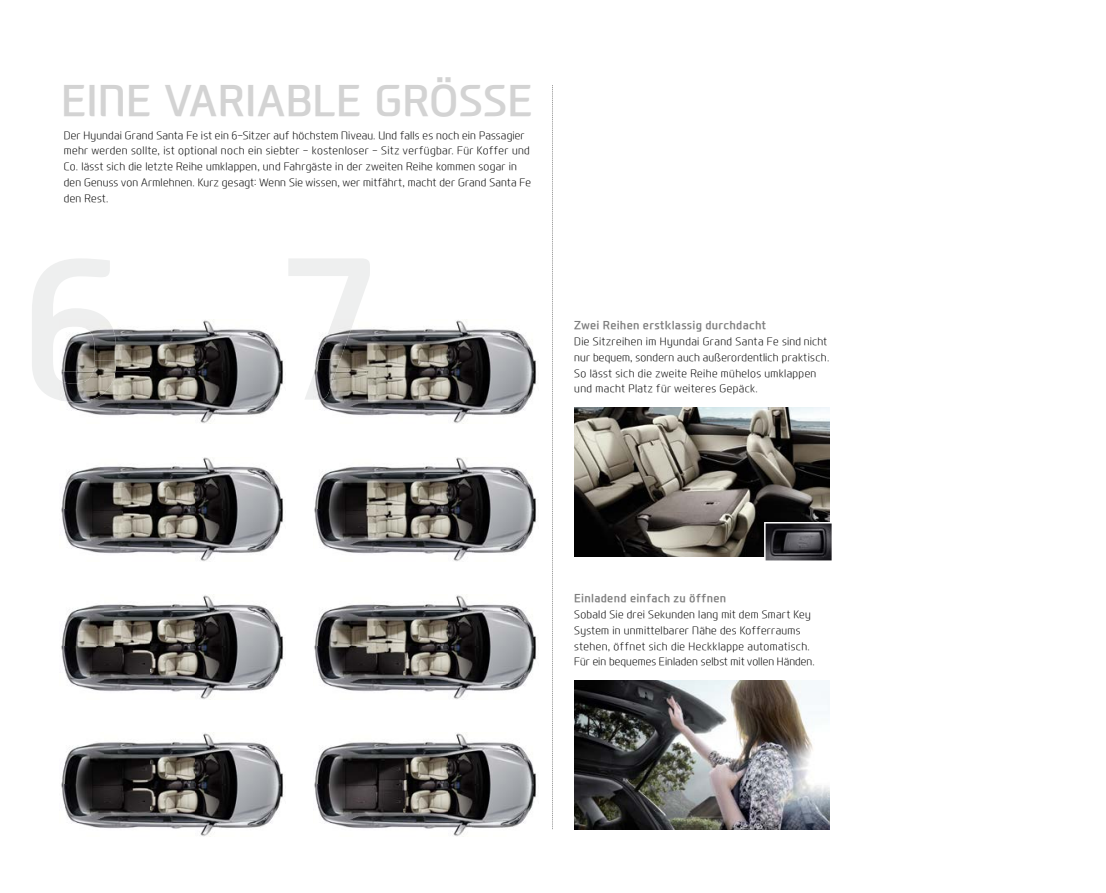
<style>
.page{position:relative;width:1106px;height:893px;background:#fff}
.page>*{position:absolute;margin:0;border:0;box-sizing:border-box;transform-origin:0 0}
.t1{font:700 42px "Modern H";color:#d3d3d3}
.t2{font:700 11.25px "Modern H";letter-spacing:.025em;color:#7c7c7c}
.t3{font:300 10.5px/15.8px "Modern H Eco";letter-spacing:.025em;color:#000}
</style>
<div class="page">
<svg style="left:32px;top:259px;width:78px;height:141px"></svg>
<svg style="left:288px;top:259px;width:82px;height:141px"></svg>
<img style="left:116px;top:319px;width:167px;height:53px">
<img style="left:67px;top:372px;width:216px;height:52px">
<img style="left:60px;top:319px;width:56px;height:83px">
<img style="left:313px;top:319px;width:223px;height:105px">
<img style="left:319px;top:319px;width:35px;height:41px">
<img style="left:313px;top:359px;width:27px;height:41px">
<img style="left:61px;top:732px;width:222px;height:105px">
<img style="left:314px;top:732px;width:222px;height:105px">
<img style="left:61px;top:595px;width:223px;height:104px">
<img style="left:314px;top:595px;width:223px;height:104px">
<img style="left:61px;top:457px;width:222px;height:104px">
<img style="left:314px;top:457px;width:222px;height:104px">
<img style="left:574px;top:680px;width:255px;height:149px">
<img style="left:574px;top:407px;width:255px;height:149px">
<svg style="left:764px;top:522px;width:68px;height:39px;background:#48474c"></svg>
<svg style="left:552px;top:85px;width:1px;height:744px"></svg>
<h1 class="t1" style="left:61px;top:71px;width:473px">EINE VARIABLE GRÖSSE</h1>
<p class="t3" style="left:64px;top:127px;width:469px">Der Hyundai Grand Santa Fe ist ein 6-Sitzer auf höchstem Niveau. Und falls es noch ein Passagier mehr werden sollte, ist optional noch ein siebter - kostenloser - Sitz verfügbar. Für Koffer und Co. lässt sich die letzte Reihe umklappen, und Fahrgäste in der zweiten Reihe kommen sogar in den Genuss von Armlehnen. Kurz gesagt: Wenn Sie wissen, wer mitfährt, macht der Grand Santa Fe den Rest.</p>
<p class="t2" style="left:574px;top:318px;width:193px">Zwei Reihen erstklassig durchdacht</p>
<p class="t3" style="left:574px;top:334px;width:257px">Die Sitzreihen im Hyundai Grand Santa Fe sind nicht nur bequem, sondern auch außerordentlich praktisch.<br>So lässt sich die zweite Reihe mühelos umklappen und macht Platz für weiteres Gepäck.</p>
<p class="t2" style="left:574px;top:591px;width:153px">Einladend einfach zu öffnen</p>
<p class="t3" style="left:574px;top:606px;width:242px">Sobald Sie drei Sekunden lang mit dem Smart Key System in unmittelbarer Nähe des Kofferraums stehen, öffnet sich die Heckklappe automatisch.<br>Für ein bequemes Einladen selbst mit vollen Händen.</p>
</div>
